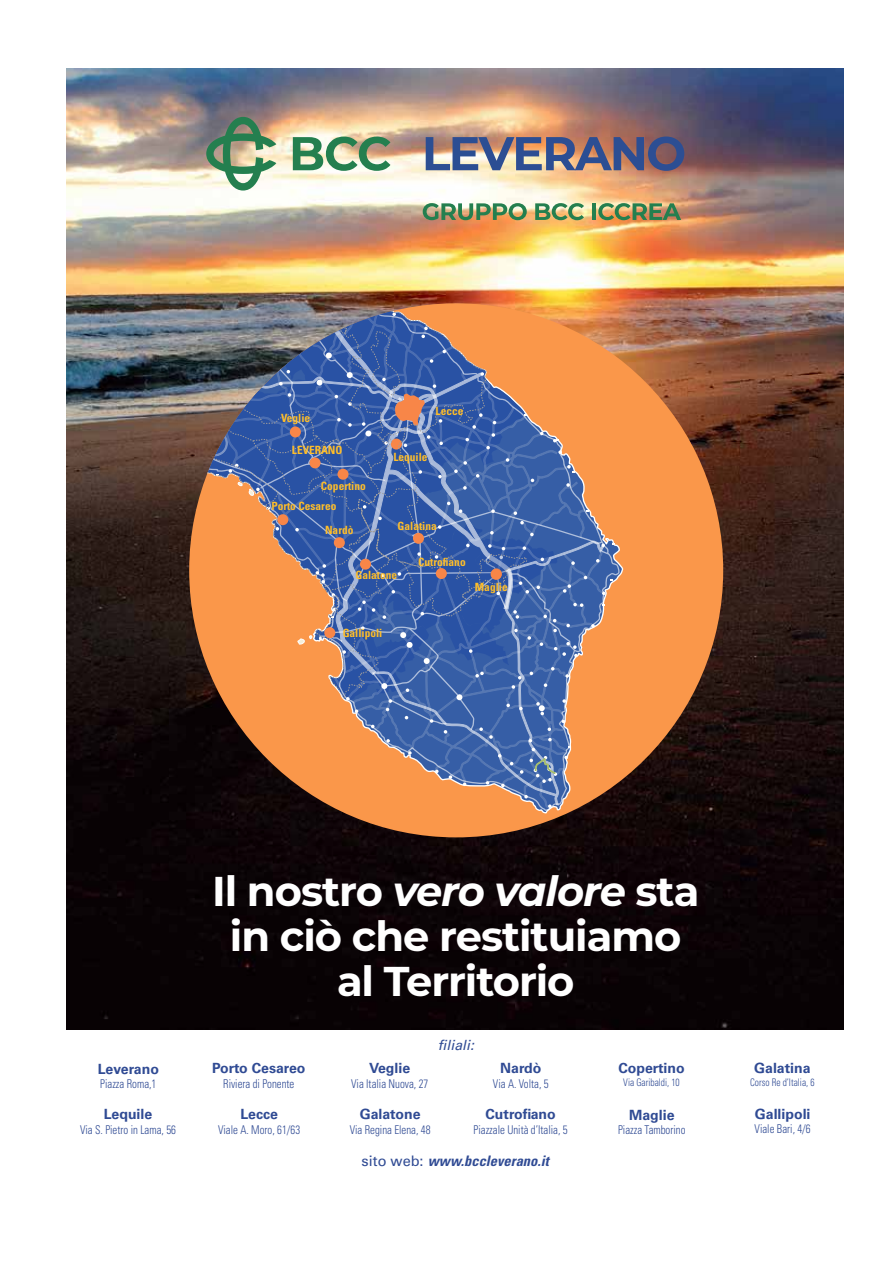
<style>
.page{position:relative;width:893px;height:1263px;background:#fff}
.page>*{position:absolute;margin:0;border:0;box-sizing:border-box;transform-origin:0 0}
.t1{font:700 41.7px/44.8px "Montserrat";letter-spacing:-.025em;color:#fff;text-align:center}
.t2{font:italic 700 condensed 14.55px "Univers LT Std";color:#304b94}
.t3{font:700 14.1px "Univers LT Std";color:#304b94}
.t4{font:italic 14.1px "Univers LT Std";color:#304b94}
.t5{font:300 condensed 12.15px "Univers LT Std";color:#304b94;scale:.9 1}
.t6{font:700 condensed 11.4px "Univers LT Std";color:#ffbe29}
.t7{font:300 condensed 10.5px "Univers LT Std";color:#304b94;scale:.9 1}
.s1{font-style:italic}
.s2{font-weight:400;font-style:normal;font-stretch:normal}
</style>
<div class="page">
<img style="left:67px;top:69px;width:776px;height:960px">
<div style="left:189px;top:303px;width:534px;height:534px;background:#fa974a;border-radius:267px"></div>
<svg style="left:189px;top:303px;width:430px;height:508px"></svg>
<svg style="left:189px;top:787px;width:415px;height:18px"></svg>
<svg style="left:524px;top:795px;width:4px;height:3px"></svg>
<svg style="left:548px;top:804px;width:4px;height:4px"></svg>
<svg style="left:189px;top:303px;width:425px;height:484px"></svg>
<svg style="left:426px;top:137px;width:258px;height:34px;background:#7d7689"></svg>
<svg style="left:423px;top:203px;width:104px;height:17px;background:#899f74"></svg>
<svg style="left:535px;top:203px;width:49px;height:17px"></svg>
<hr style="left:592px;top:203px;width:4px;height:17px;background:#247f4f">
<svg style="left:598px;top:203px;width:83px;height:17px"></svg>
<svg style="left:293px;top:137px;width:97px;height:34px;background:#87ac88"></svg>
<svg style="left:206px;top:117px;width:70px;height:74px;background:#90a78b"></svg>
<p class="t6" style="left:281px;top:411px;width:31px">Veglie</p>
<p class="t6" style="left:292px;top:443px;width:52px">LEVERANO</p>
<p class="t6" style="left:436px;top:403px;width:29px">Lecce</p>
<p class="t6" style="left:393px;top:450px;width:36px">Lequile</p>
<p class="t6" style="left:321px;top:479px;width:46px">Copertino</p>
<p class="t6" style="left:325px;top:523px;width:30px">Nardò</p>
<p class="t6" style="left:355px;top:568px;width:43px">Galatone</p>
<p class="t6" style="left:271px;top:499px;width:67px">Porto Cesareo</p>
<p class="t6" style="left:398px;top:519px;width:41px">Galatina</p>
<p class="t6" style="left:418px;top:555px;width:49px">Cutrofiano</p>
<p class="t6" style="left:475px;top:580px;width:34px">Maglie</p>
<p class="t6" style="left:343px;top:626px;width:41px">Gallipoli</p>
<p class="t3" style="left:98px;top:1060px;width:63px">Leverano</p>
<p class="t5" style="left:100px;top:1077px;width:64px">Piazza Roma,1</p>
<p class="t3" style="left:104px;top:1106px;width:50px">Lequile</p>
<p class="t5" style="left:80px;top:1122px;width:108px">Via S. Pietro in Lama, 56</p>
<h1 class="t1" style="left:212px;top:866px;width:489px">Il nostro <span class="s1">vero valore</span> sta in ciò che restituiamo al Territorio</h1>
<p class="t3" style="left:212px;top:1060px;width:95px">Porto Cesareo</p>
<p class="t5" style="left:223px;top:1076px;width:81px">Riviera di Ponente</p>
<p class="t3" style="left:240px;top:1106px;width:39px">Lecce</p>
<p class="t5" style="left:218px;top:1122px;width:93px">Viale A. Moro, 61/63</p>
<p class="t3" style="left:369px;top:1060px;width:42px">Veglie</p>
<p class="t5" style="left:351px;top:1076px;width:87px">Via Italia Nuova, 27</p>
<p class="t3" style="left:360px;top:1106px;width:62px">Galatone</p>
<p class="t5" style="left:350px;top:1122px;width:91px">Via Regina Elena, 48</p>
<p class="t4" style="left:438px;top:1037px;width:38px">filiali:</p>
<p class="t3" style="left:500px;top:1060px;width:43px">Nardò</p>
<p class="t5" style="left:493px;top:1076px;width:63px">Via A. Volta, 5</p>
<p class="t3" style="left:485px;top:1106px;width:72px">Cutrofiano</p>
<p class="t5" style="left:474px;top:1122px;width:106px">Piazzale Unità d’Italia, 5</p>
<p class="t2" style="left:362px;top:1151px;width:189px"><span class="s2">sito web:</span> www.bccleverano.it</p>
<p class="t3" style="left:618px;top:1060px;width:68px">Copertino</p>
<p class="t7" style="left:623px;top:1075px;width:64px">Via Garibaldi, 10</p>
<p class="t3" style="left:629px;top:1106px;width:47px">Maglie</p>
<p class="t5" style="left:618px;top:1122px;width:76px">Piazza Tamborino</p>
<p class="t3" style="left:754px;top:1060px;width:58px">Galatina</p>
<p class="t7" style="left:750px;top:1075px;width:73px">Corso Re d’Italia, 6</p>
<p class="t3" style="left:755px;top:1105px;width:57px">Gallipoli</p>
<p class="t5" style="left:755px;top:1122px;width:64px">Viale Bari, 4/6</p>
</div>
